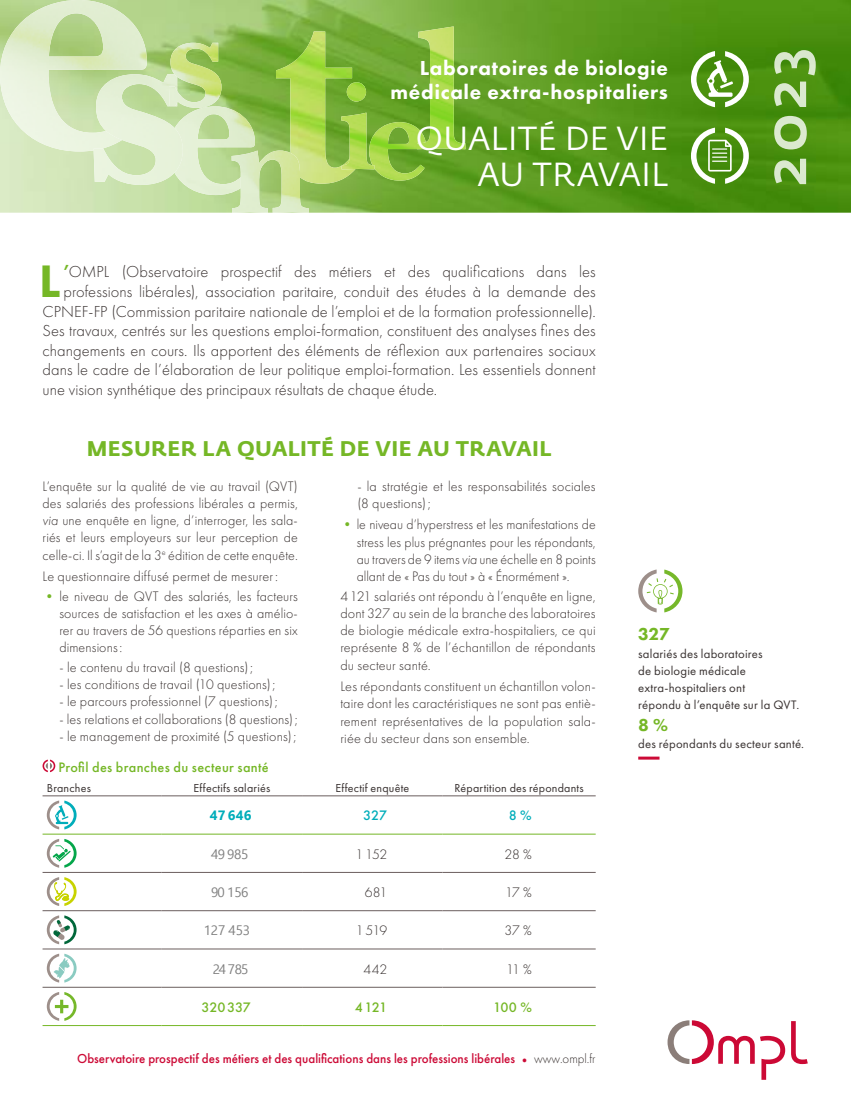
<style>
.page{position:relative;width:851px;height:1106px;background:#fff}
.page>*{position:absolute;margin:0;border:0;box-sizing:border-box;transform-origin:0 0}
.t1{font:800 47.25px "Futura PT";color:#75b726}
.t2{font:33px/36px "Fedra Sans Std";letter-spacing:.01em;color:#fff;text-align:right}
.t3{font:800 21px/24px "Futura PT";letter-spacing:.03em;color:#fff;text-align:right}
.t4{font:700 21px "Fedra Sans Std";letter-spacing:.02em;color:#75b726}
.t5{font:800 18px "Futura PT";color:#75b726}
.t6{font:300 16.5px "Futura PT";letter-spacing:.005em;color:#383130}
.t7{font:300 14.25px/17.2px "Futura PT";letter-spacing:.01em;color:#383130;text-align:justify}
.t8{font:500 14.25px "Futura PT";letter-spacing:.02em;color:#75b726}
.t9{font:500 14.25px "Futura PT";color:#00adba}
.t10{font:500 13.5px "Futura PT";color:#cc0a36;scale:.96 1}
.t11{font:13.5px "Ebrima";letter-spacing:-.025em;color:#808080}
.t12{font:700 13.5px "Ebrima";color:#00adba}
.t13{font:12.75px/17.2px "Futura PT";letter-spacing:.015em;color:#383130}
.t14{font:12px "Futura PT";letter-spacing:.02em;color:#383130}
.s1{font-weight:800;font-size:18px;color:#75b726}
.s2{font-style:italic}
.s3{font-weight:800;color:#75b726}
.s4{font-weight:300;color:#383130}
</style>
<div class="page">
<img style="left:0;top:0;width:850px;height:213px">
<hr style="left:638px;top:756px;width:21px;height:3px;background:#cc0a36">
<svg style="left:638px;top:569px;width:44px;height:43px"></svg>
<img style="left:774px;top:50px;width:41px;height:134px">
<svg style="left:43px;top:759px;width:12px;height:13px"></svg>
<hr style="left:43px;top:834px;width:119px;height:1px;background:#75b726">
<hr style="left:162px;top:834px;width:140px;height:1px;background:#75b726">
<hr style="left:302px;top:834px;width:140px;height:1px;background:#75b726">
<hr style="left:442px;top:834px;width:153px;height:1px;background:#75b726">
<hr style="left:43px;top:795px;width:119px;height:1px;background:#6a5e5d">
<hr style="left:162px;top:795px;width:140px;height:1px;background:#6a5e5d">
<hr style="left:302px;top:795px;width:140px;height:1px;background:#6a5e5d">
<hr style="left:442px;top:795px;width:153px;height:1px;background:#6a5e5d">
<hr style="left:43px;top:872px;width:119px;height:1px;background:#6a5e5d">
<hr style="left:162px;top:872px;width:140px;height:1px;background:#6a5e5d">
<hr style="left:302px;top:872px;width:140px;height:1px;background:#6a5e5d">
<hr style="left:442px;top:872px;width:153px;height:1px;background:#6a5e5d">
<hr style="left:43px;top:910px;width:119px;height:1px;background:#6a5e5d">
<hr style="left:162px;top:910px;width:140px;height:1px;background:#6a5e5d">
<hr style="left:302px;top:910px;width:140px;height:1px;background:#6a5e5d">
<hr style="left:442px;top:910px;width:153px;height:1px;background:#6a5e5d">
<hr style="left:43px;top:948px;width:119px;height:1px;background:#6a5e5d">
<hr style="left:162px;top:948px;width:140px;height:1px;background:#6a5e5d">
<hr style="left:302px;top:948px;width:140px;height:1px;background:#6a5e5d">
<hr style="left:442px;top:948px;width:153px;height:1px;background:#6a5e5d">
<hr style="left:43px;top:987px;width:119px;height:1px;background:#6a5e5d">
<hr style="left:162px;top:987px;width:140px;height:1px;background:#6a5e5d">
<hr style="left:302px;top:987px;width:140px;height:1px;background:#6a5e5d">
<hr style="left:442px;top:987px;width:153px;height:1px;background:#6a5e5d">
<hr style="left:43px;top:1025px;width:119px;height:1px;background:#75b726">
<hr style="left:162px;top:1025px;width:140px;height:1px;background:#75b726">
<hr style="left:302px;top:1025px;width:140px;height:1px;background:#75b726">
<hr style="left:442px;top:1025px;width:153px;height:1px;background:#75b726">
<svg style="left:47px;top:800px;width:30px;height:29px"></svg>
<svg style="left:47px;top:839px;width:30px;height:28px"></svg>
<svg style="left:47px;top:877px;width:30px;height:29px"></svg>
<svg style="left:47px;top:915px;width:30px;height:29px"></svg>
<svg style="left:47px;top:953px;width:30px;height:29px"></svg>
<svg style="left:47px;top:992px;width:30px;height:28px"></svg>
<svg style="left:690px;top:51px;width:58px;height:56px"></svg>
<svg style="left:690px;top:128px;width:58px;height:56px"></svg>
<svg style="left:791px;top:1021px;width:16px;height:43px"></svg>
<svg style="left:667px;top:1020px;width:118px;height:59px"></svg>
<img style="left:276px;top:31px;width:79px;height:153px">
<img style="left:0;top:0;width:147px;height:151px">
<img style="left:174px;top:106px;width:81px;height:89px">
<img style="left:368px;top:122px;width:57px;height:59px">
<img style="left:93px;top:74px;width:90px;height:111px">
<img style="left:169px;top:43px;width:52px;height:65px">
<img style="left:231px;top:150px;width:78px;height:63px">
<img style="left:417px;top:26px;width:48px;height:123px">
<img style="left:341px;top:82px;width:33px;height:87px">
<h3 class="t3" style="left:390px;top:56px;width:279px">Laboratoires de biologie médicale extra-hospitaliers</h3>
<h2 class="t2" style="left:415px;top:121px;width:253px">QUALITÉ DE VIE<br>AU TRAVAIL</h2>
<h1 class="t1" style="left:39px;top:252px;width:23px">L</h1>
<p class="t6" style="left:64px;top:263px;width:533px"><span class="s1">’</span>OMPL (Observatoire prospectif des métiers et des qualifications dans les</p>
<p class="t6" style="left:64px;top:282px;width:533px">professions libérales), association paritaire, conduit des études à la demande des</p>
<p class="t6" style="left:43px;top:302px;width:554px">CPNEF-FP (Commission paritaire nationale de l’emploi et de la formation professionnelle).</p>
<p class="t6" style="left:43px;top:321px;width:554px">Ses travaux, centrés sur les questions emploi-formation, constituent des analyses fines des</p>
<p class="t6" style="left:43px;top:341px;width:554px">changements en cours. Ils apportent des éléments de réflexion aux partenaires sociaux</p>
<p class="t6" style="left:43px;top:360px;width:554px">dans le cadre de l’élaboration de leur politique emploi-formation. Les essentiels donnent</p>
<p class="t6" style="left:43px;top:380px;width:396px">une vision synthétique des principaux résultats de chaque étude.</p>
<h3 class="t4" style="left:87px;top:436px;width:466px">MESURER LA QUALITÉ DE VIE AU TRAVAIL</h3>
<p class="t7" style="left:43px;top:477px;width:257px">L’enquête sur la qualité de vie au travail (QVT) des salariés des professions libérales a permis, <span class="s2">via</span> une enquête en ligne, d’interroger, les sala&shy;riés et leurs employeurs sur leur perception de celle-ci. Il s’agit de la 3<sup>e</sup> édition de cette enquête.</p>
<p class="t7" style="left:43px;top:568px;width:237px">Le questionnaire diffusé permet de mesurer :</p>
<p class="t7" style="left:59px;top:587px;width:240px;text-indent:-17px"><span class="s3">•</span> le niveau de QVT des salariés, les facteurs sources de satisfaction et les axes à amélio&shy;rer au travers de 56 questions réparties en six dimensions:</p>
<p class="t7" style="left:60px;top:658px;width:195px">- le contenu du travail (8 questions) ;</p>
<p class="t7" style="left:60px;top:675px;width:217px">- les conditions de travail (10 questions) ;</p>
<p class="t7" style="left:60px;top:693px;width:219px">- le parcours professionnel (7 questions) ;</p>
<p class="t7" style="left:60px;top:710px;width:240px">- les relations et collaborations (8 questions);</p>
<p class="t7" style="left:60px;top:727px;width:238px">- le management de proximité (5 questions) ;</p>
<p class="t7" style="left:357px;top:477px;width:240px">- la stratégie et les responsabilités sociales (8 questions);</p>
<p class="t7" style="left:356px;top:516px;width:240px;text-indent:-16px"><span class="s3">•</span> le niveau d’hyperstress et les manifestations de stress les plus prégnantes pour les répondants, au travers de 9 items <span class="s2">via</span> une échelle en 8 points allant de « Pas du tout » à « Énormément ».</p>
<p class="t7" style="left:340px;top:587px;width:257px">4 121 salariés ont répondu à l’enquête en ligne, dont 327 au sein de la branche des laboratoires de biologie médicale extra-hospitaliers, ce qui représente 8 % de l’échantillon de répondants du secteur santé.</p>
<p class="t7" style="left:340px;top:678px;width:257px">Les répondants constituent un échantillon volon&shy;taire dont les caractéristiques ne sont pas entiè&shy;rement représentatives de la population sala&shy;riée du secteur dans son ensemble.</p>
<p class="t8" style="left:58px;top:759px;width:212px">Profil des branches du secteur santé</p>
<p class="t14" style="left:47px;top:780px;width:46px">Branches</p>
<p class="t14" style="left:193px;top:780px;width:78px">Effectifs salariés</p>
<p class="t14" style="left:335px;top:780px;width:75px">Effectif enquête</p>
<p class="t14" style="left:454px;top:780px;width:131px">Répartition des répondants</p>
<p class="t12" style="left:210px;top:804px;width:43px">47 646</p>
<p class="t9" style="left:363px;top:807px;width:25px">327</p>
<p class="t9" style="left:509px;top:807px;width:24px">8%</p>
<p class="t11" style="left:211px;top:844px;width:39px">49 985</p>
<p class="t7" style="left:355px;top:845px;width:33px">1 152</p>
<p class="t7" style="left:504px;top:845px;width:29px">28 %</p>
<p class="t11" style="left:211px;top:882px;width:39px">90 156</p>
<p class="t7" style="left:365px;top:883px;width:24px">681</p>
<p class="t7" style="left:505px;top:883px;width:28px">17 %</p>
<p class="t11" style="left:204px;top:920px;width:48px">127 453</p>
<p class="t7" style="left:356px;top:922px;width:33px">1 519</p>
<p class="t7" style="left:504px;top:922px;width:29px">37 %</p>
<p class="t11" style="left:213px;top:958px;width:37px">24 785</p>
<p class="t7" style="left:363px;top:960px;width:25px">442</p>
<p class="t7" style="left:506px;top:960px;width:27px">11 %</p>
<p class="t8" style="left:201px;top:998px;width:51px">320337</p>
<p class="t8" style="left:355px;top:998px;width:34px">4 121</p>
<p class="t8" style="left:493px;top:998px;width:40px">100 %</p>
<p class="t10" style="left:77px;top:1050px;width:541px">Observatoire prospectif des métiers et des qualifications dans les professions libérales • <span class="s4">www.ompl.fr</span></p>
<p class="t5" style="left:638px;top:623px;width:33px">327</p>
<p class="t13" style="left:638px;top:644px;width:162px">salariés des laboratoires<br>de biologie médicale extra-hospitaliers ont<br>répondu à l’enquête sur la QVT.</p>
<p class="t5" style="left:638px;top:713px;width:31px">8%</p>
<p class="t13" style="left:638px;top:735px;width:167px">des répondants du secteur santé.</p>
</div>
